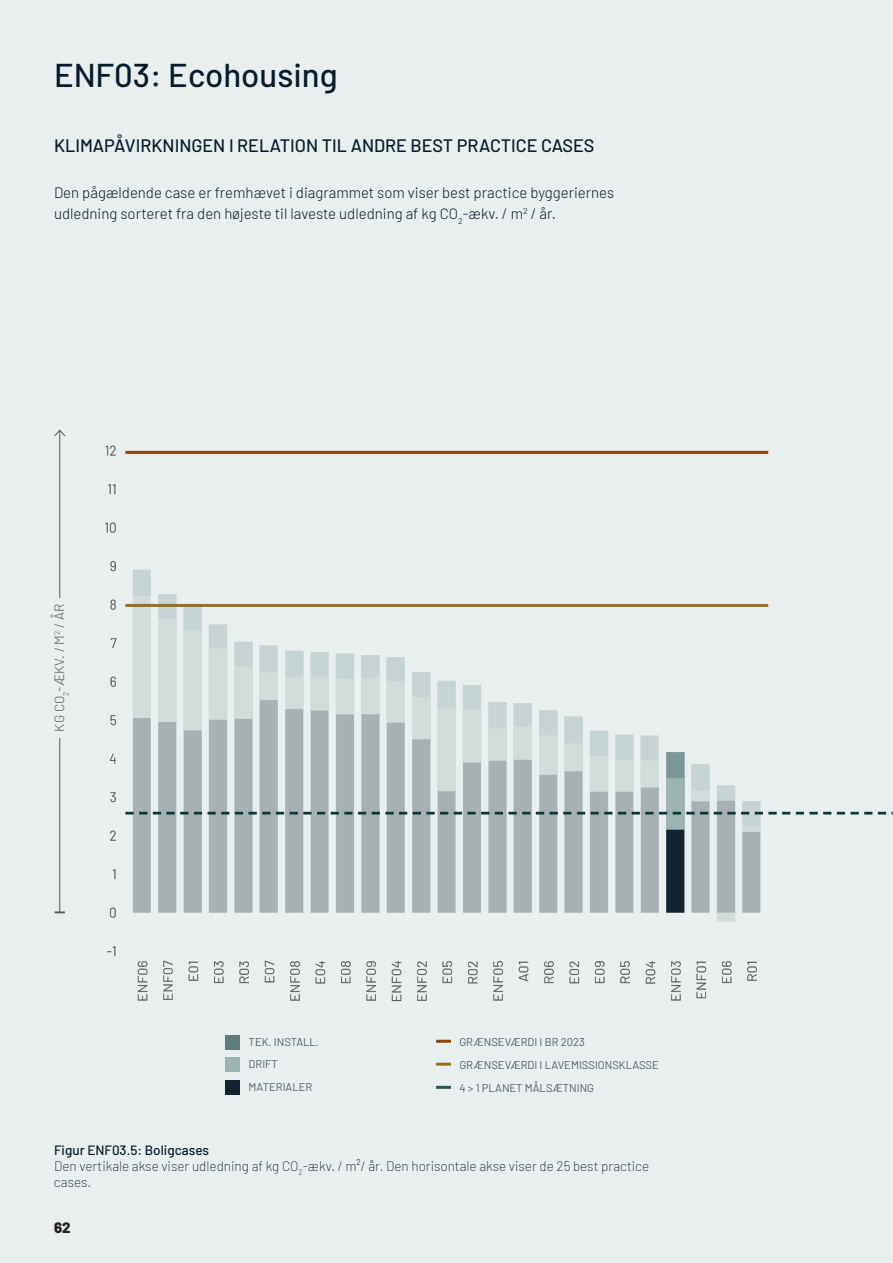
<style>
.page{position:relative;width:893px;height:1263px;background:#e9efee}
.page>*{position:absolute;margin:0;border:0;box-sizing:border-box;transform-origin:0 0}
.t1{font:500 33px "Barlow";color:#061c2e}
.t2{font:500 18px "Barlow";color:#061c2e}
.t3{font:300 15px/21px "Barlow";color:#061c2e}
.t4{font:800 15px "Barlow";color:#231f20}
.t5{font:200 13.5px/16.2px "Barlow";color:#061c2e}
.t6{font:500 13.5px "Barlow";color:#061c2e}
.t7{font:300 13.5px "Barlow";color:#595959}
.t8{font:11.25px "Barlow";color:#4e5e6b}
</style>
<div class="page">
<img style="left:105px;top:445px;width:652px;height:557px">
<svg style="left:688px;top:445px;width:75px;height:484px"></svg>
<svg style="left:125px;top:445px;width:538px;height:484px"></svg>
<svg style="left:125px;top:812px;width:768px;height:2px;background:#527370"></svg>
<hr style="left:125px;top:604px;width:643px;height:3px;background:#996e1f">
<hr style="left:125px;top:451px;width:643px;height:3px;background:#8b4411">
<hr style="left:436px;top:1086px;width:15px;height:3px;background:#25574e">
<hr style="left:436px;top:1040px;width:15px;height:3px;background:#8b4411">
<hr style="left:436px;top:1063px;width:15px;height:3px;background:#996e1f">
<div style="left:225px;top:1080px;width:15px;height:15px;background:#112330"></div>
<div style="left:225px;top:1057px;width:15px;height:14px;background:#9bb3b2"></div>
<div style="left:225px;top:1035px;width:15px;height:15px;background:#5f7d7d"></div>
<hr style="left:59px;top:430px;width:1px;height:482px;background:#595959">
<svg style="left:56px;top:911px;width:8px;height:2px"></svg>
<svg style="left:54px;top:429px;width:12px;height:8px"></svg>
<div style="left:51px;top:598px;width:13px;height:140px;background:#e9efee"></div>
<p class="t1" style="left:54px;top:51px;width:285px">ENF03: Ecohousing</p>
<p class="t2" style="left:54px;top:133px;width:542px">KLIMAPÅVIRKNINGEN I RELATION TIL ANDRE BEST PRACTICE CASES</p>
<p class="t3" style="left:54px;top:181px;width:562px">Den pågældende case er fremhævet i diagrammet som viser best practice byggeriernes udledning sorteret fra den højeste til laveste udledning af kg CO<sub>2</sub>-ækv. / m<sup>2</sup> / år.</p>
<p class="t7" style="left:50px;top:731px;width:129px;rotate:-90deg">KG CO<sub>2</sub>-ÆKV. / M<sup>2</sup> / ÅR</p>
<p class="t8" style="left:249px;top:1034px;width:72px">TEK. INSTALL.</p>
<p class="t8" style="left:249px;top:1056px;width:31px">DRIFT</p>
<p class="t8" style="left:249px;top:1079px;width:65px">MATERIALER</p>
<p class="t8" style="left:459px;top:1034px;width:127px">GRÆNSEVÆRDI I BR 2023</p>
<p class="t8" style="left:459px;top:1057px;width:201px">GRÆNSEVÆRDI I LAVEMISSIONSKLASSE</p>
<p class="t8" style="left:459px;top:1080px;width:136px">4 &gt; 1 PLANET MÅLSÆTNING</p>
<p class="t6" style="left:54px;top:1140px;width:157px">Figur ENF03.5: Boligcases</p>
<p class="t5" style="left:54px;top:1157px;width:597px">Den vertikale akse viser udledning af kg CO<sub>2</sub>-ækv. / m²/ år. Den horisontale akse viser de 25 best practice cases.</p>
<p class="t4" style="left:54px;top:1217px;width:18px">62</p>
</div>
